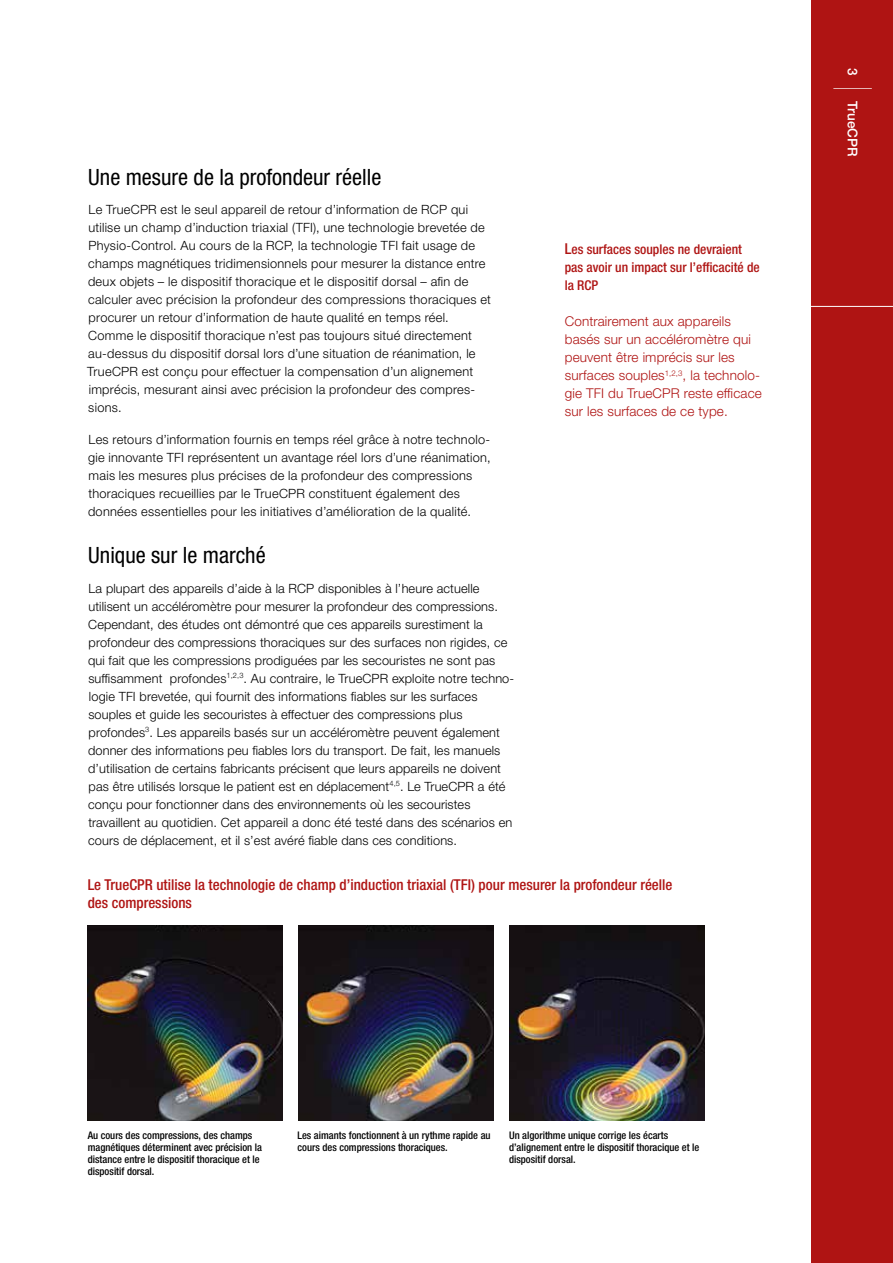
<style>
.page{position:relative;width:893px;height:1263px;background:#fff}
.page>*{position:absolute;margin:0;border:0;box-sizing:border-box;transform-origin:0 0}
.t1{font:300 38.4px "Helvetica Neue LTW1 G";color:#fff;scale:.33 1}
.t2{font:condensed 22.5px "Helvetica Neue LT Std";color:#000}
.t3{font:500 condensed 15px/18px "Helvetica Neue LTW1 G";color:#af1413}
.t4{font:300 13.5px/18px "Helvetica Neue LTW1 G";letter-spacing:.01em;color:#af1413}
.t5{font:500 condensed 13.5px/18px "Helvetica Neue LTW1 G";color:#af1413}
.t6{font:500 13.5px "Helvetica Neue LTW1 G";letter-spacing:.01em;color:#fff}
.t7{font:300 12.75px/18px "Helvetica Neue LTW1 G";letter-spacing:.01em;color:#000}
.t8{font:500 condensed 10.5px/12px "Helvetica Neue LTW1 G";color:#000}
.s1{font-size:15px}
</style>
<div class="page">
<div style="left:812px;top:0;width:81px;height:1263px;background:#af1413"></div>
<hr style="left:803px;top:306px;width:90px;height:1px;background:#fff">
<img style="left:88px;top:925px;width:194px;height:195px">
<img style="left:510px;top:925px;width:194px;height:195px">
<img style="left:299px;top:925px;width:194px;height:195px">
<h2 class="t2" style="left:88px;top:164px;width:295px">Une mesure de la profondeur réelle</h2>
<p class="t7" style="left:87px;top:200px;width:405px">Le TrueCPR est le seul appareil de retour d’information de RCP qui utilise un champ d’induction triaxial (TFI), une technologie brevetée de Physio-Control. Au cours de la RCP, la technologie TFI fait usage de champs magnétiques tridimensionnels pour mesurer la distance entre deux objets – le dispositif thoracique et le dispositif dorsal – afin de calculer avec précision la profondeur des compressions thoraciques et procurer un retour d’information de haute qualité en temps réel.<br>Comme le dispositif thoracique n’est pas toujours situé directement au-dessus du dispositif dorsal lors d’une situation de réanimation, le TrueCPR est conçu pour effectuer la compensation d’un alignement imprécis, mesurant ainsi avec précision la profondeur des compres&shy;sions.</p>
<p class="t7" style="left:88px;top:430px;width:404px">Les retours d’information fournis en temps réel grâce à notre technolo&shy;gie innovante TFI représentent un avantage réel lors d’une réanimation, mais les mesures plus précises de la profondeur des compressions thoraciques recueillies par le TrueCPR constituent également des données essentielles pour les initiatives d’amélioration de la qualité.</p>
<h2 class="t2" style="left:88px;top:542px;width:179px">Unique sur le marché</h2>
<p class="t7" style="left:88px;top:579px;width:428px">La plupart des appareils d’aide à la RCP disponibles à l’heure actuelle utilisent un accéléromètre pour mesurer la profondeur des compressions.<br>Cependant, des études ont démontré que ces appareils surestiment la profondeur des compressions thoraciques sur des surfaces non rigides, ce qui fait que les compressions prodiguées par les secouristes ne sont pas suffisamment profondes<sup>1,2,3</sup>. Au contraire, le TrueCPR exploite notre techno&shy;logie TFI brevetée, qui fournit des informations fiables sur les surfaces souples et guide les secouristes à effectuer des compressions plus profondes<sup>3</sup>. Les appareils basés sur un accéléromètre peuvent également donner des informations peu fiables lors du transport. De fait, les manuels d’utilisation de certains fabricants précisent que leurs appareils ne doivent pas être utilisés lorsque le patient est en déplacement<sup>4,5</sup>. Le TrueCPR a été conçu pour fonctionner dans des environnements où les secouristes travaillent au quotidien. Cet appareil a donc été testé dans des scénarios en cours de déplacement, et il s’est avéré fiable dans ces conditions.</p>
<p class="t5" style="left:565px;top:240px;width:197px"><span class="s1">L</span>es surfaces souples ne devraient pas avoir un impact sur l’efficacité de la RCP</p>
<p class="t4" style="left:565px;top:312px;width:199px">Contrairement aux appareils basés sur un accéléromètre qui peuvent être imprécis sur les surfaces souples<sup>1,2,3</sup>, la technolo&shy;gie TFI du TrueCPR reste efficace sur les surfaces de ce type.</p>
<p class="t3" style="left:88px;top:876px;width:586px">Le TrueCPR utilise la technologie de champ d’induction triaxial (TFI) pour mesurer la profondeur réelle des compressions</p>
<p class="t6" style="left:861px;top:68px;width:9px;rotate:90deg">3</p>
<h1 class="t1" style="left:879px;top:87px;width:10px;rotate:90deg">|</h1>
<p class="t6" style="left:861px;top:101px;width:58px;rotate:90deg">TrueCPR</p>
<p class="t8" style="left:88px;top:1129px;width:176px">Au cours des compressions, des champs magnétiques déterminent avec précision la distance entre le dispositif thoracique et le dispositif dorsal.</p>
<p class="t8" style="left:298px;top:1129px;width:194px">Les aimants fonctionnent à un rythme rapide au cours des compressions thoraciques.</p>
<p class="t8" style="left:509px;top:1129px;width:192px">Un algorithme unique corrige les écarts d’alignement entre le dispositif thoracique et le dispositif dorsal.</p>
</div>
